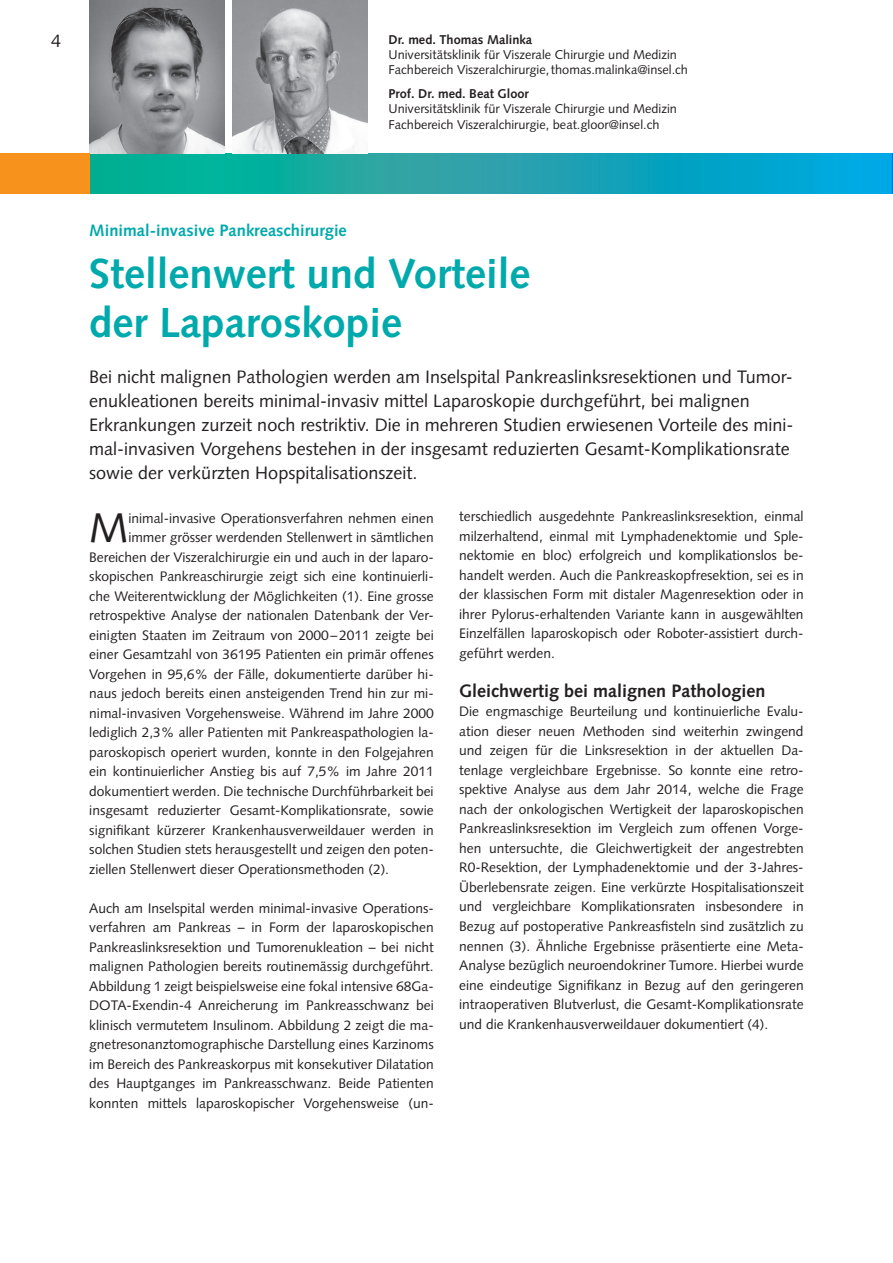
<style>
.page{position:relative;width:893px;height:1263px;background:#fff}
.page>*{position:absolute;margin:0;border:0;box-sizing:border-box;transform-origin:0 0}
.t1{font:700 42px/49.5px "Syntax";color:#00a9ab}
.t2{font:41.4px "Syntax";color:#231f20}
.t3{font:18px/24px "Syntax";color:#231f20}
.t4{font:700 18px "Syntax";color:#231f20}
.t5{font:700 16.5px "Syntax";color:#00a9ab}
.t6{font:13.8px/19.5px "Syntax";color:#231f20;text-align:justify}
.t7{font:12.75px/15.3px "Syntax";color:#231f20}
.t8{font:700 12.75px "Syntax";color:#231f20}
</style>
<div class="page">
<hr style="left:892px;top:153px;width:1px;height:40px;background:#0070cf">
<svg style="left:89px;top:153px;width:803px;height:40px;background:#12a7b2"></svg>
<img style="left:89px;top:0;width:135px;height:153px">
<img style="left:233px;top:0;width:134px;height:153px">
<div style="left:0;top:153px;width:89px;height:40px;background:#f7931d"></div>
<h3 class="t3" style="left:51px;top:29px;width:12px">4</h3>
<p class="t8" style="left:388px;top:32px;width:145px">Dr. med. Thomas Malinka</p>
<p class="t7" style="left:388px;top:47px;width:301px">Universitätsklinik für Viszerale Chirurgie und Medizin<br>Fachbereich Viszeralchirurgie,thomas.malinka@insel.ch</p>
<p class="t8" style="left:388px;top:86px;width:142px">Prof. Dr. med. Beat Gloor</p>
<p class="t7" style="left:388px;top:101px;width:290px">Universitätsklinik für Viszerale Chirurgie und Medizin<br>Fachbereich Viszeralchirurgie, beat.gloor@insel.ch</p>
<p class="t5" style="left:89px;top:221px;width:259px">Minimal-invasive Pankreaschirurgie</p>
<h1 class="t1" style="left:89px;top:249px;width:443px">Stellenwert und Vorteile der Laparoskopie</h1>
<p class="t3" style="left:89px;top:365px;width:706px">Bei nicht malignen Pathologien werden am Inselspital Pankreaslinksresektionen und Tumor&shy;enukleationen bereits minimal-invasiv mittel Laparoskopie durchgeführt, bei malignen Erkrankungen zurzeit noch restriktiv. Die in mehreren Studien erwiesenen Vorteile des mini&shy;mal-invasiven Vorgehens bestehen in der insgesamt reduzierten Gesamt-Komplikationsrate sowie der verkürzten Hopspitalisationszeit.</p>
<h2 class="t2" style="left:89px;top:503px;width:41px">M</h2>
<p class="t6" style="left:128px;top:508px;width:307px">inimal-invasive Operationsverfahren nehmen einen</p>
<p class="t6" style="left:459px;top:507px;width:346px;text-align:left">terschiedlich ausgedehnte Pankreaslinksresektion, einmal milzerhaltend, einmal mit Lymphadenektomie und Sple&shy;nektomie en bloc) erfolgreich und komplikationslos be&shy;handelt werden. Auch die Pankreaskopfresektion, sei es in der klassischen Form mit distaler Magenresektion oder in ihrer Pylorus-erhaltenden Variante kann in ausgewählten Einzelfällen laparoskopisch oder Roboter-assistiert durch&shy;geführt werden.</p>
<h3 class="t4" style="left:459px;top:680px;width:308px">Gleichwertig bei malignen Pathologien</h3>
<p class="t6" style="left:459px;top:702px;width:346px">Die engmaschige Beurteilung und kontinuierliche Evalu&shy;ation dieser neuen Methoden sind weiterhin zwingend und zeigen für die Linksresektion in der aktuellen Da&shy;tenlage vergleichbare Ergebnisse. So konnte eine retro&shy;spektive Analyse aus dem Jahr 2014, welche die Frage nach der onkologischen Wertigkeit der laparoskopischen Pankreaslinksresektion im Vergleich zum offenen Vorge&shy;hen untersuchte, die Gleichwertigkeit der angestrebten R0-Resektion, der Lymphadenektomie und der 3-Jahres-Überlebensrate zeigen. Eine verkürzte Hospitalisationszeit und vergleichbare Komplikationsraten insbesondere in Bezug auf postoperative Pankreasfisteln sind zusätzlich zu nennen (3). Ähnliche Ergebnisse präsentierte eine Meta-Analyse bezüglich neuroendokriner Tumore. Hierbei wurde eine eindeutige Signifikanz in Bezug auf den geringeren intraoperativen Blutverlust, die Gesamt-Komplikationsrate und die Krankenhausverweildauer dokumentiert (4).</p>
<p class="t6" style="left:128px;top:528px;width:307px">immer grösser werdenden Stellenwert in sämtlichen</p>
<p class="t6" style="left:89px;top:547px;width:346px">Bereichen der Viszeralchirurgie ein und auch in der laparo-</p>
<p class="t6" style="left:89px;top:567px;width:346px">skopischen Pankreaschirurgie zeigt sich eine kontinuierli-</p>
<p class="t6" style="left:89px;top:586px;width:346px">che Weiterentwicklung der Möglichkeiten (1). Eine grosse</p>
<p class="t6" style="left:89px;top:606px;width:346px">retrospektive Analyse der nationalen Datenbank der Ver-</p>
<p class="t6" style="left:89px;top:625px;width:346px">einigten Staaten im Zeitraum von 2000–2011 zeigte bei</p>
<p class="t6" style="left:89px;top:645px;width:346px">einer Gesamtzahl von 36195 Patienten ein primär offenes</p>
<p class="t6" style="left:89px;top:664px;width:346px">Vorgehen in 95,6% der Fälle, dokumentierte darüber hi-</p>
<p class="t6" style="left:89px;top:684px;width:346px">naus jedoch bereits einen ansteigenden Trend hin zur mi-</p>
<p class="t6" style="left:89px;top:703px;width:346px">nimal-invasiven Vorgehensweise. Während im Jahre 2000</p>
<p class="t6" style="left:89px;top:723px;width:346px">lediglich 2,3% aller Patienten mit Pankreaspathologien la-</p>
<p class="t6" style="left:89px;top:742px;width:346px">paroskopisch operiert wurden, konnte in den Folgejahren</p>
<p class="t6" style="left:89px;top:762px;width:346px">ein kontinuierlicher Anstieg bis auf 7,5% im Jahre 2011</p>
<p class="t6" style="left:89px;top:781px;width:346px">dokumentiert werden. Die technische Durchführbarkeit bei</p>
<p class="t6" style="left:89px;top:801px;width:346px">insgesamt reduzierter Gesamt-Komplikationsrate, sowie</p>
<p class="t6" style="left:89px;top:820px;width:346px">signifikant kürzerer Krankenhausverweildauer werden in</p>
<p class="t6" style="left:89px;top:840px;width:346px">solchen Studien stets herausgestellt und zeigen den poten-</p>
<p class="t6" style="left:89px;top:859px;width:301px">ziellen Stellenwert dieser Operationsmethoden (2).</p>
<p class="t6" style="left:89px;top:898px;width:346px">Auch am Inselspital werden minimal-invasive Operations&shy;verfahren am Pankreas – in Form der laparoskopischen Pankreaslinksresektion und Tumorenukleation – bei nicht malignen Pathologien bereits routinemässig durchgeführt.<br>Abbildung 1 zeigt beispielsweise eine fokal intensive 68Ga-DOTA-Exendin-4 Anreicherung im Pankreasschwanz bei klinisch vermutetem Insulinom. Abbildung 2 zeigt die ma&shy;gnetresonanztomographische Darstellung eines Karzinoms im Bereich des Pankreaskorpus mit konsekutiver Dilatation des Hauptganges im Pankreasschwanz. Beide Patienten konnten mittels laparoskopischer Vorgehensweise (un-</p>
</div>
